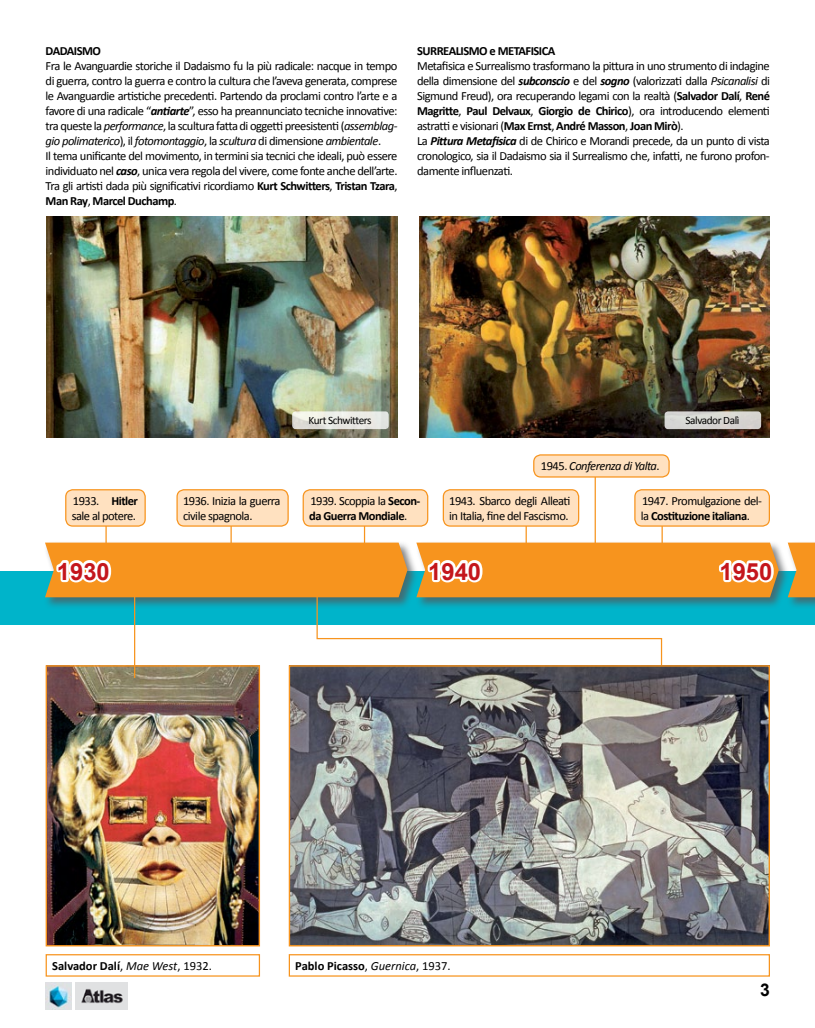
<style>
.page{position:relative;width:815px;height:1028px;background:#fff}
.page>*{position:absolute;margin:0;border:0;box-sizing:border-box;transform-origin:0 0}
.t1{font:700 23.75px "Arial";color:#c4161c}
.t2{font:700 17.5px "Arial";color:#000}
.t3{font:12.5px/15px "Calibri";letter-spacing:-.04em;color:#000}
.t4{font:700 12.5px/15px "Calibri";letter-spacing:-.04em;color:#000}
.t5{font:700 12.5px "Calibri";color:#000}
.t6{font:italic 12.5px "Calibri";letter-spacing:-.04em;color:#000}
.t7{font:11.25px "Calibri";letter-spacing:-.04em;color:#000}
.s1{font-weight:700;font-style:italic}
.s2{font-style:italic}
.s3{font-weight:700}
.s4{font-style:normal}
.s5{font-weight:400}
.s6{font-weight:400;font-style:italic}
</style>
<div class="page">
<img style="left:76px;top:983px;width:52px;height:26px">
<img style="left:46px;top:983px;width:26px;height:26px">
<div style="left:0;top:571px;width:815px;height:54px;background:#00b4ca"></div>
<hr style="left:105px;top:493px;width:2px;height:95px;background:#f7941e">
<hr style="left:230px;top:499px;width:2px;height:89px;background:#f7941e">
<hr style="left:364px;top:499px;width:1px;height:89px;background:#f7941e">
<hr style="left:526px;top:499px;width:1px;height:89px;background:#f7941e">
<hr style="left:662px;top:499px;width:1px;height:89px;background:#f7941e">
<hr style="left:595px;top:461px;width:1px;height:127px;background:#f7941e">
<div style="left:787px;top:541px;width:28px;height:68px;background:#55575a;opacity:.75"></div>
<svg style="left:790px;top:542px;width:25px;height:55px"></svg>
<div style="left:44px;top:541px;width:375px;height:68px;background:#55575a;opacity:.75"></div>
<div style="left:415px;top:541px;width:375px;height:68px;background:#55575a;opacity:.75"></div>
<svg style="left:45px;top:542px;width:362px;height:55px;background:#f59c30"></svg>
<svg style="left:416px;top:542px;width:363px;height:55px;background:#f4a23f"></svg>
<div style="left:66px;top:490px;width:79px;height:36px;background:#ffe1c0;border-radius:7px"></div>
<div style="left:65px;top:489px;width:81px;height:37px;border:1px solid #f7941e;border-radius:7px"></div>
<div style="left:177px;top:490px;width:111px;height:36px;background:#ffe1c0;border-radius:7px"></div>
<div style="left:176px;top:489px;width:113px;height:37px;border:1px solid #f7941e;border-radius:7px"></div>
<div style="left:303px;top:490px;width:125px;height:36px;background:#ffe1c0;border-radius:7px"></div>
<div style="left:303px;top:489px;width:125px;height:37px;border:1px solid #f7941e;border-radius:7px"></div>
<div style="left:443px;top:490px;width:136px;height:36px;background:#ffe1c0;border-radius:7px"></div>
<div style="left:443px;top:489px;width:136px;height:37px;border:1px solid #f7941e;border-radius:7px"></div>
<div style="left:534px;top:455px;width:135px;height:22px;background:#ffe1c0;border-radius:7px"></div>
<div style="left:533px;top:454px;width:137px;height:23px;border:1px solid #f7941e;border-radius:7px"></div>
<div style="left:635px;top:490px;width:134px;height:36px;background:#ffe1c0;border-radius:7px"></div>
<div style="left:634px;top:489px;width:136px;height:37px;border:1px solid #f7941e;border-radius:7px"></div>
<div style="left:289px;top:954px;width:481px;height:22px;border:1px solid #f7941e"></div>
<div style="left:46px;top:954px;width:214px;height:22px;border:1px solid #f7941e"></div>
<svg style="left:316px;top:587px;width:347px;height:78px"></svg>
<img style="left:291px;top:667px;width:477px;height:277px">
<div style="left:289px;top:665px;width:481px;height:281px;border:1px solid #f7941e"></div>
<img style="left:48px;top:667px;width:210px;height:277px">
<div style="left:46px;top:665px;width:214px;height:281px;border:1px solid #f7941e"></div>
<hr style="left:134px;top:588px;width:1px;height:90px;background:#f7941e">
<img style="left:419px;top:216px;width:351px;height:222px">
<img style="left:47px;top:216px;width:351px;height:222px">
<div style="left:665px;top:411px;width:96px;height:18px;background:#d7d5d3;border-radius:4px"></div>
<svg style="left:292px;top:411px;width:97px;height:18px;background:#e6e7e0"></svg>
<p class="t4" style="left:46px;top:43px;width:57px">DADAISMO</p>
<p class="t3" style="left:46px;top:58px;width:353px">Fra le Avanguardie storiche il Dadaismo fu la più radicale: nacque in tempo di guerra, contro la guerra e contro la cultura che l’aveva generata, comprese le Avanguardie artistiche precedenti. Partendo da proclami contro l’arte e a favore di una radicale “<span class="s1">antiarte</span>”, esso ha preannunciato tecniche innovative: tra queste la <span class="s2">performance</span>, la scultura fatta di oggetti preesistenti (<span class="s2">assemblag&shy;gio polimaterico</span>), il <span class="s2">fotomontaggio</span>, la <span class="s2">scultura</span> di dimensione <span class="s2">ambientale</span>.<br>Il tema unificante del movimento, in termini sia tecnici che ideali, può essere individuato nel <span class="s1">caso</span>, unica vera regola del vivere, come fonte anche dell’arte.<br>Tra gli artisti dada più significativi ricordiamo <span class="s3">Kurt Schwitters</span>, <span class="s3">Tristan Tzara</span>, <span class="s3">Man Ray</span>, <span class="s3">Marcel Duchamp</span>.</p>
<p class="t4" style="left:417px;top:43px;width:140px">SURREALISMO e METAFISICA</p>
<p class="t3" style="left:417px;top:58px;width:354px">Metafisica e Surrealismo trasformano la pittura in uno strumento di indagine della dimensione del <span class="s1">subconscio</span> e del <span class="s1">sogno</span> (valorizzati dalla <span class="s2">Psicanalisi</span> di Sigmund Freud), ora recuperando legami con la realtà (<span class="s3">Salvador Dalí</span>, <span class="s3">René Magritte</span>, <span class="s3">Paul Delvaux</span>, <span class="s3">Giorgio de Chirico</span>), ora introducendo elementi astratti e visionari (<span class="s3">Max Ernst</span>, <span class="s3">André Masson</span>, <span class="s3">Joan Mirò</span>).<br>La <span class="s1">Pittura Metafisica</span> di de Chirico e Morandi precede, da un punto di vista cronologico, sia il Dadaismo sia il Surrealismo che, infatti, ne furono profon&shy;damente influenzati.</p>
<p class="t7" style="left:309px;top:413px;width:65px">Kurt Schwitters</p>
<p class="t7" style="left:686px;top:413px;width:55px">Salvador Dalì</p>
<p class="t6" style="left:541px;top:457px;width:120px"><span class="s4">1945.</span> Conferenza di Yalta<span class="s4">.</span></p>
<p class="t3" style="left:641px;top:493px;width:123px">1947. Promulgazione del&shy;la <span class="s3">Costituzione italiana</span>.</p>
<p class="t3" style="left:72px;top:493px;width:68px">1933. <span class="s3">Hitler </span>sale al potere.</p>
<p class="t3" style="left:183px;top:493px;width:99px">1936. Inizia la guerra civile spagnola.</p>
<p class="t4" style="left:309px;top:493px;width:113px"><span class="s5">1939. Scoppia la</span> Secon&shy;da Guerra Mondiale<span class="s5">.</span></p>
<p class="t3" style="left:449px;top:493px;width:123px">1943. Sbarco degli Alleati in Italia, fine del Fascismo.</p>
<h1 class="t1" style="left:57px;top:555px;width:54px">1930</h1>
<h1 class="t1" style="left:428px;top:555px;width:54px">1940</h1>
<h1 class="t1" style="left:720px;top:555px;width:54px">1950</h1>
<p class="t5" style="left:52px;top:958px;width:161px">Salvador Dalí<span class="s5">,</span> <span class="s6">Mae West</span><span class="s5">, 1932.</span></p>
<p class="t5" style="left:295px;top:958px;width:157px">Pablo Picasso<span class="s5">,</span> <span class="s6">Guernica</span><span class="s5">, 1937.</span></p>
<h2 class="t2" style="left:760px;top:978px;width:11px">3</h2>
</div>
